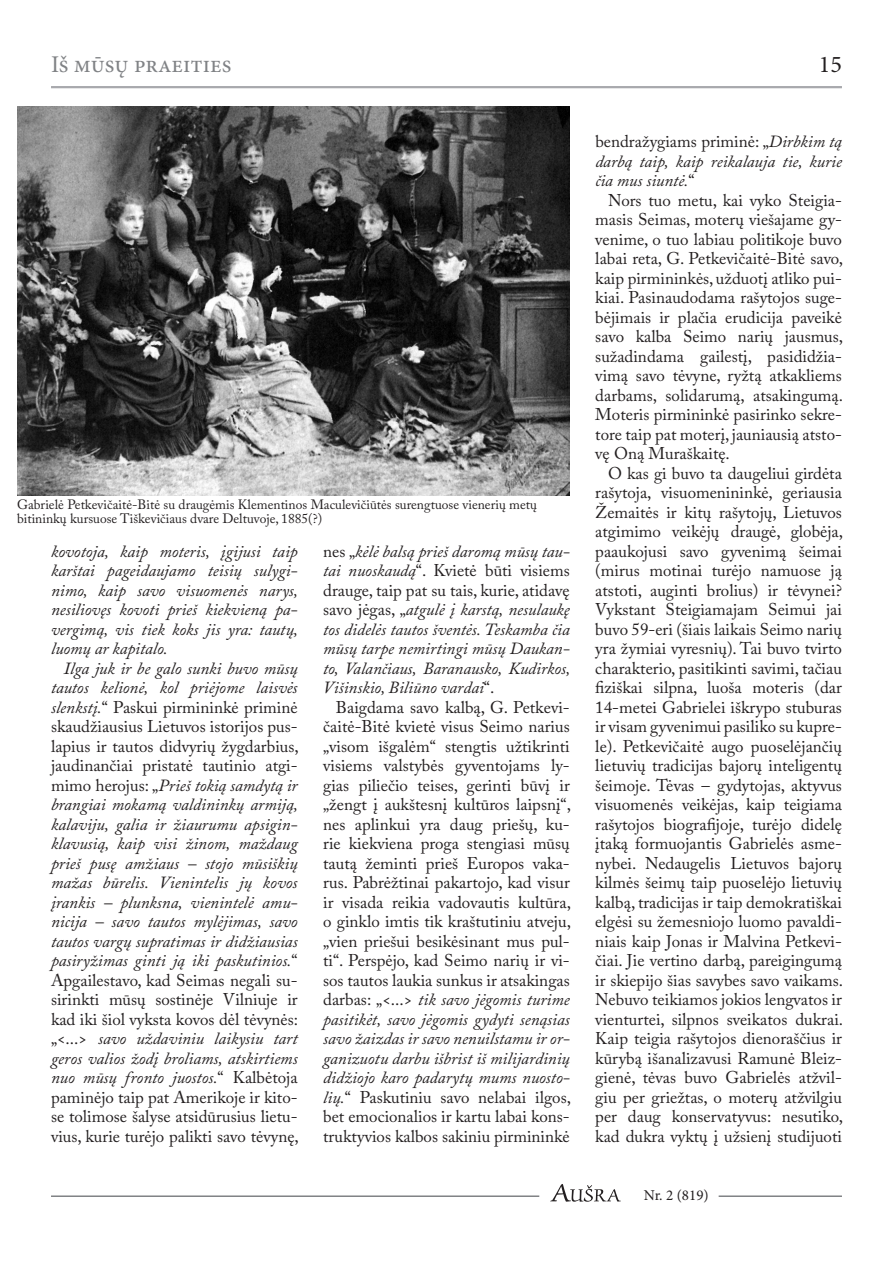
<style>
.page{position:relative;width:893px;height:1263px;background:#fff}
.page>*{position:absolute;margin:0;border:0;box-sizing:border-box;transform-origin:0 0}
.t1{font:24px "Minion Pro";color:#808285}
.t2{font:24px "Minion Pro";color:#231f20}
.t3{font:16.95px/19.5px "Adobe Caslon Pro";color:#231f20;text-align:justify}
.t4{font:italic 16.95px/19.5px "Adobe Caslon Pro";color:#231f20;text-align:justify}
.t5{font:15px "Minion Pro";color:#231f20}
.t6{font:13.5px/13.5px "Adobe Caslon Pro";color:#231f20}
.s1{font-style:normal}
.s2{font-style:italic}
</style>
<div class="page">
<svg style="left:550px;top:1184px;width:71px;height:18px"></svg>
<hr style="left:51px;top:86px;width:791px;height:2px;background:#a8a9ad">
<hr style="left:719px;top:1195px;width:123px;height:2px;background:#808285">
<hr style="left:51px;top:1195px;width:488px;height:2px;background:#808285">
<img style="left:17px;top:106px;width:553px;height:389px">
<h1 class="t1" style="left:51px;top:48px;width:182px">Iš mūsų praeities</h1>
<h1 class="t2" style="left:819px;top:48px;width:25px">15</h1>
<p class="t6" style="left:17px;top:498px;width:522px">Gabrielė Petkevičaitė-Bitė su draugėmis Klementinos Maculevičiūtės surengtuose vienerių metų bitininkų kursuose Tiškevičiaus dvare Deltuvoje, 1885(?)</p>
<p class="t4" style="left:51px;top:541px;width:249px">kovotoja, kaip moteris, įgijusi taip karštai pageidaujamo teisių sulygi&shy;nimo, kaip savo visuomenės narys, nesiliovęs kovoti prieš kiekvieną pa&shy;vergimą, vis tiek koks jis yra: tautų, luomų ar kapitalo.</p>
<p class="t4" style="left:51px;top:658px;width:249px;text-indent:13px">Ilga juk ir be galo sunki buvo mūsų tautos kelionė, kol priėjome laisvės slenkstį.<span class="s1">“ Paskui pirmininkė priminė skaudžiausius Lietuvos istorijos pus&shy;lapius ir tautos didvyrių žygdarbius, jaudinančiai pristatė tautinio atgi&shy;mimo herojus: „</span>Prieš tokią samdytą ir brangiai mokamą valdininkų armiją, kalaviju, galia ir žiaurumu apsigin&shy;klavusią, kaip visi žinom, maždaug prieš pusę amžiaus – stojo mūsiškių mažas būrelis. Vienintelis jų kovos įrankis – plunksna, vienintelė amu&shy;nicija – savo tautos mylėjimas, savo tautos vargų supratimas ir didžiausias pasiryžimas ginti ją iki paskutinios.<span class="s1">“ Apgailestavo, kad Seimas negali su&shy;sirinkti mūsų sostinėje Vilniuje ir kad iki šiol vyksta kovos dėl tėvynės: „&lt;...&gt;</span> savo uždaviniu laikysiu tart geros valios žodį broliams, atskirtiems nuo mūsų fronto juostos.<span class="s1">“ Kalbėtoja paminėjo taip pat Amerikoje ir kito&shy;se tolimose šalyse atsidūrusius lietu&shy;vius, kurie turėjo palikti savo tėvynę,</span></p>
<p class="t4" style="left:323px;top:541px;width:249px"><span class="s1">nes „</span>kėlė balsą prieš daromą mūsų tau&shy;tai nuoskaudą<span class="s1">“. Kvietė būti visiems drauge, taip pat su tais, kurie, atidavę savo jėgas, „</span>atgulė į karstą, nesulaukę tos didelės tautos šventės. Teskamba čia mūsų tarpe nemirtingi mūsų Daukan&shy;to, Valančiaus, Baranausko, Kudirkos, Višinskio, Biliūno vardai<span class="s1">“.</span></p>
<p class="t3" style="left:323px;top:697px;width:249px;text-indent:13px">Baigdama savo kalbą, G. Petkevi&shy;čaitė-Bitė kvietė visus Seimo narius „visom išgalėm“ stengtis užtikrinti visiems valstybės gyventojams ly&shy;gias piliečio teises, gerinti būvį ir „žengt į aukštesnį kultūros laipsnį“, nes aplinkui yra daug priešų, ku&shy;rie kiekviena proga stengiasi mūsų tautą žeminti prieš Europos vaka&shy;rus. Pabrėžtinai pakartojo, kad visur ir visada reikia vadovautis kultūra, o ginklo imtis tik kraštutiniu atveju, „vien priešui besikėsinant mus pul&shy;ti“. Perspėjo, kad Seimo narių ir vi&shy;sos tautos laukia sunkus ir atsakingas darbas: „&lt;...&gt; <span class="s2">tik savo jėgomis turime pasitikėt, savo jėgomis gydyti senąsias savo žaizdas ir savo nenuilstamu ir or&shy;ganizuotu darbu išbrist iš milijardinių didžiojo karo padarytų mums nuosto&shy;lių.</span>“ Paskutiniu savo nelabai ilgos, bet emocionalios ir kartu labai kons&shy;truktyvios kalbos sakiniu pirmininkė</p>
<p class="t4" style="left:595px;top:131px;width:248px"><span class="s1">bendražygiams priminė: „</span>Dirbkim tą darbą taip, kaip reikalauja tie, kurie čia mus siuntė.<span class="s1">“</span></p>
<p class="t3" style="left:595px;top:190px;width:249px;text-indent:13px">Nors tuo metu, kai vyko Steigia&shy;masis Seimas, moterų viešajame gy&shy;venime, o tuo labiau politikoje buvo labai reta, G. Petkevičaitė-Bitė savo, kaip pirmininkės, užduotį atliko pui&shy;kiai. Pasinaudodama rašytojos suge&shy;bėjimais ir plačia erudicija paveikė savo kalba Seimo narių jausmus, sužadindama gailestį, pasididžia&shy;vimą savo tėvyne, ryžtą atkakliems darbams, solidarumą, atsakingumą.<br>Moteris pirmininkė pasirinko sekre&shy;tore taip pat moterį, jauniausią atsto&shy;vę Oną Muraškaitę.</p>
<p class="t3" style="left:595px;top:463px;width:249px;text-indent:13px">O kas gi buvo ta daugeliui girdėta rašytoja, visuomenininkė, geriausia Žemaitės ir kitų rašytojų, Lietuvos atgimimo veikėjų draugė, globėja, paaukojusi savo gyvenimą šeimai (mirus motinai turėjo namuose ją atstoti, auginti brolius) ir tėvynei?<br>Vykstant Steigiamajam Seimui jai buvo 59-eri (šiais laikais Seimo narių yra žymiai vyresnių). Tai buvo tvirto charakterio, pasitikinti savimi, tačiau fiziškai silpna, luoša moteris (dar 14-metei Gabrielei iškrypo stuburas ir visam gyvenimui pasiliko su kupre&shy;le). Petkevičaitė augo puoselėjančių lietuvių tradicijas bajorų inteligentų šeimoje. Tėvas – gydytojas, aktyvus visuomenės veikėjas, kaip teigiama rašytojos biografijoje, turėjo didelę įtaką formuojantis Gabrielės asme&shy;nybei. Nedaugelis Lietuvos bajorų kilmės šeimų taip puoselėjo lietuvių kalbą, tradicijas ir taip demokratiškai elgėsi su žemesniojo luomo pavaldi&shy;niais kaip Jonas ir Malvina Petkevi&shy;čiai. Jie vertino darbą, pareigingumą ir skiepijo šias savybes savo vaikams.<br>Nebuvo teikiamos jokios lengvatos ir vienturtei, silpnos sveikatos dukrai.<br>Kaip teigia rašytojos dienoraščius ir kūrybą išanalizavusi Ramunė Bleiz&shy;gienė, tėvas buvo Gabrielės atžvil&shy;giu per griežtas, o moterų atžvilgiu per daug konservatyvus: nesutiko, kad dukra vyktų į užsienį studijuoti</p>
<p class="t5" style="left:644px;top:1185px;width:66px">Nr. 2 (819)</p>
</div>
